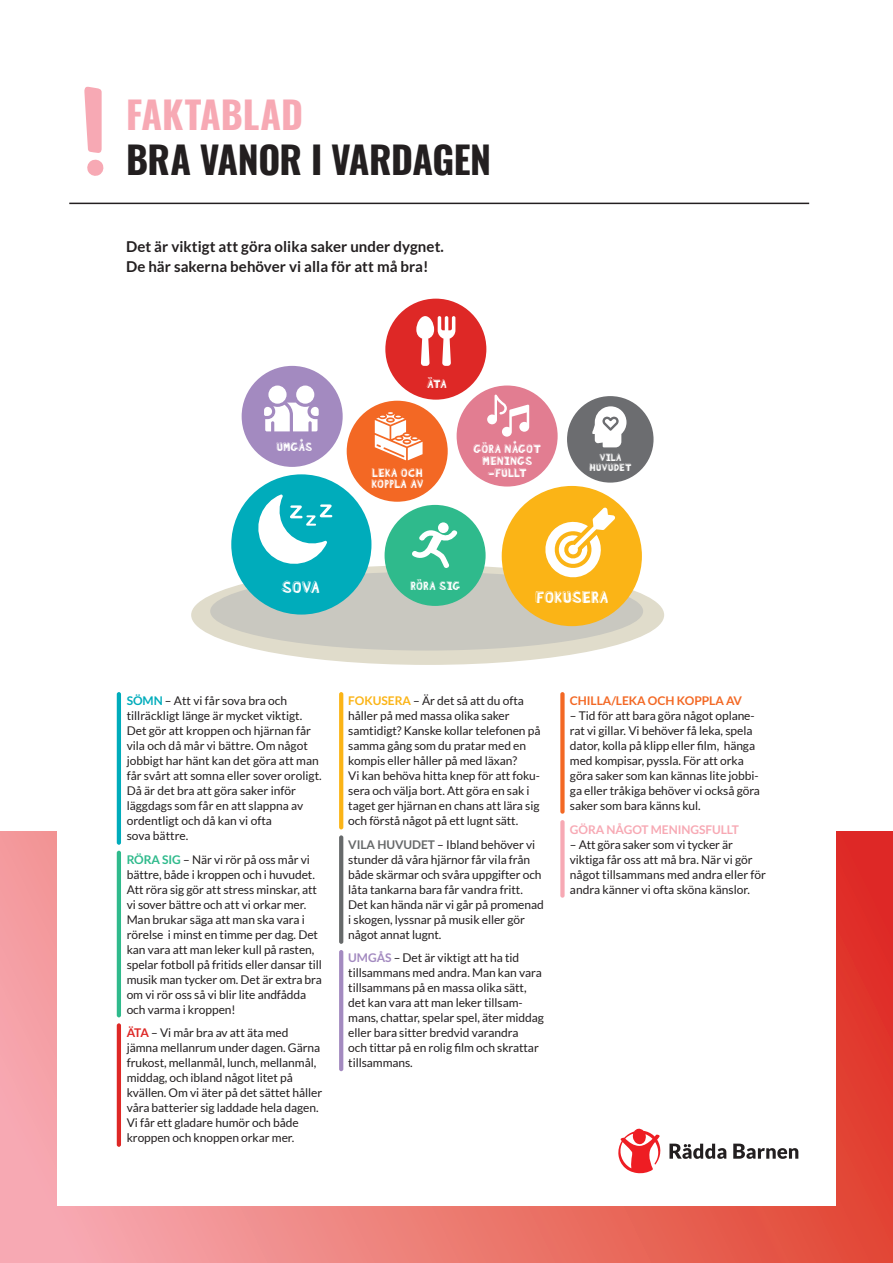
<style>
.page{position:relative;width:893px;height:1263px;background:#fff}
.page>*{position:absolute;margin:0;border:0;box-sizing:border-box;transform-origin:0 0}
.t1{font:700 37.5px "Oswald";letter-spacing:-.015em;color:#231f20}
.t2{font:700 37.5px "Oswald";letter-spacing:.005em;color:#f7a9b4}
.t3{font:16.05px "Blockhead OT Black Face";color:#fff}
.t4{font:700 15px/19.5px "Lato";letter-spacing:.005em;color:#231f20}
.t5{font:12px/15px "Lato";letter-spacing:-.005em;color:#231f20}
.t6{font:700 12px "Lato";letter-spacing:-.005em;color:#f36824}
.t7{font:700 12px "Lato";letter-spacing:-.005em;color:#f7a9b4}
.t8{font:11.55px/11.9px "Blockhead OT Black Face";color:#fff}
.t9{font:9.9px/9.8px "Blockhead OT Black Face";color:#fff;text-align:center}
.s1{font-weight:700;color:#00acbb}
.s2{font-weight:700;color:#2fba8c}
.s3{font-weight:700;color:#de2826}
.s4{font-weight:700;color:#fbb416}
.s5{font-weight:700;color:#66696a}
.s6{font-weight:700;color:#a38ac0}
</style>
<div class="page">
<svg style="left:0;top:831px;width:893px;height:432px;background:#eb7571"></svg>
<div style="left:57px;top:81px;width:779px;height:1124px;background:#fff"></div>
<svg style="left:669px;top:1143px;width:57px;height:16px"></svg>
<svg style="left:733px;top:1143px;width:65px;height:16px"></svg>
<svg style="left:618px;top:1128px;width:43px;height:46px"></svg>
<hr style="left:69px;top:203px;width:740px;height:1px;background:#231f20">
<svg style="left:84px;top:87px;width:18px;height:66px"></svg>
<svg style="left:87px;top:159px;width:17px;height:17px"></svg>
<div style="left:191px;top:565px;width:473px;height:100px;background:#e0dccb;border-radius:50%"></div>
<div style="left:210px;top:572px;width:433px;height:78px;background:#c9c8c0;border-radius:50%"></div>
<div style="left:231px;top:474px;width:140px;height:140px;background:#00acbb;border-radius:50%"></div>
<div style="left:385px;top:505px;width:101px;height:101px;background:#2fba8c;border-radius:50%"></div>
<div style="left:502px;top:486px;width:140px;height:140px;background:#fbb416;border-radius:50%"></div>
<div style="left:242px;top:366px;width:101px;height:101px;background:#a38ac0;border-radius:50%"></div>
<div style="left:347px;top:401px;width:101px;height:101px;background:#f36824;border-radius:50%"></div>
<div style="left:385px;top:299px;width:101px;height:101px;background:#de2826;border-radius:50%"></div>
<div style="left:457px;top:385px;width:101px;height:101px;background:#e27d91;border-radius:50%"></div>
<div style="left:567px;top:396px;width:86px;height:87px;background:#6c6d70;border-radius:50%"></div>
<svg style="left:258px;top:494px;width:74px;height:70px"></svg>
<div style="left:438px;top:522px;width:11px;height:11px;background:#fff;border-radius:50%"></div>
<svg style="left:412px;top:528px;width:46px;height:40px"></svg>
<svg style="left:545px;top:507px;width:70px;height:71px"></svg>
<svg style="left:592px;top:406px;width:34px;height:41px"></svg>
<div style="left:268px;top:385px;width:19px;height:19px;background:#fff;border-radius:50%"></div>
<div style="left:296px;top:385px;width:18px;height:19px;background:#fff;border-radius:50%"></div>
<svg style="left:264px;top:403px;width:55px;height:28px"></svg>
<svg style="left:375px;top:412px;width:48px;height:48px"></svg>
<svg style="left:487px;top:394px;width:42px;height:43px"></svg>
<svg style="left:416px;top:316px;width:39px;height:50px"></svg>
<hr style="left:117px;top:692px;width:4px;height:153px;background:#00acbb;border-radius:2px">
<svg style="left:339px;top:692px;width:4px;height:137px"></svg>
<div style="left:560px;top:692px;width:5px;height:122px;background:#f36824;border-radius:2px"></div>
<div style="left:560px;top:820px;width:5px;height:78px;background:#f7a9b4;border-radius:2px"></div>
<svg style="left:339px;top:835px;width:4px;height:109px"></svg>
<hr style="left:339px;top:950px;width:4px;height:121px;background:#a38ac0;border-radius:2px">
<hr style="left:117px;top:851px;width:4px;height:166px;background:#2fba8c;border-radius:2px">
<hr style="left:117px;top:1023px;width:4px;height:124px;background:#de2826;border-radius:2px">
<h1 class="t2" style="left:126px;top:82px;width:179px">FAKTABLAD</h1>
<h1 class="t1" style="left:126px;top:127px;width:367px">BRA VANOR I VARDAGEN</h1>
<p class="t4" style="left:126px;top:237px;width:319px">Det är viktigt att göra olika saker under dygnet.<br>De här sakerna behöver vi alla för att må bra!</p>
<p class="t8" style="left:276px;top:439px;width:38px">UMGÅS</p>
<p class="t8" style="left:427px;top:376px;width:21px">ÄTA</p>
<p class="t8" style="left:371px;top:465px;width:54px">LEKA OCH<br>KOPPLA AV</p>
<p class="t8" style="left:474px;top:442px;width:69px;text-align:center">GÖRA NÅGOT<br>MENINGS -FULLT</p>
<p class="t9" style="left:589px;top:451px;width:44px">VILA<br>HUVUDET</p>
<h2 class="t3" style="left:281px;top:573px;width:40px">SOVA</h2>
<p class="t8" style="left:410px;top:578px;width:52px">RÖRA SIG</p>
<h2 class="t3" style="left:535px;top:583px;width:75px">FOKUSERA</h2>
<p class="t5" style="left:127px;top:693px;width:196px"><span class="s1">SÖMN</span> – Att vi får sova bra och tillräckligt länge är mycket viktigt.<br>Det gör att kroppen och hjärnan får vila och då mår vi bättre. Om något jobbigt har hänt kan det göra att man får svårt att somna eller sover oroligt.<br>Då är det bra att göra saker inför läggdags som får en att slappna av ordentligt och då kan vi ofta<br>sova bättre.</p>
<p class="t5" style="left:127px;top:852px;width:197px"><span class="s2">RÖRA SIG</span> – När vi rör på oss mår vi bättre, både i kroppen och i huvudet.<br>Att röra sig gör att stress minskar, att vi sover bättre och att vi orkar mer.<br>Man brukar säga att man ska vara i rörelse i minst en timme per dag. Det kan vara att man leker kull på rasten, spelar fotboll på fritids eller dansar till musik man tycker om. Det är extra bra om vi rör oss så vi blir lite andfådda och varma i kroppen!</p>
<p class="t5" style="left:127px;top:1025px;width:197px"><span class="s3">ÄTA</span> – Vi mår bra av att äta med jämna mellanrum under dagen. Gärna frukost, mellanmål, lunch, mellanmål, middag, och ibland något litet på kvällen. Om vi äter på det sättet håller våra batterier sig laddade hela dagen.<br>Vi får ett gladare humör och både kroppen och knoppen orkar mer.</p>
<p class="t5" style="left:348px;top:693px;width:194px"><span class="s4">FOKUSERA</span> – Är det så att du ofta håller på med massa olika saker samtidigt? Kanske kollar telefonen på samma gång som du pratar med en kompis eller håller på med läxan?<br>Vi kan behöva hitta knep för att foku&shy;sera och välja bort. Att göra en sak i taget ger hjärnan en chans att lära sig och förstå något på ett lugnt sätt.</p>
<p class="t5" style="left:348px;top:837px;width:197px"><span class="s5">VILA HUVUDET</span> – Ibland behöver vi stunder då våra hjärnor får vila från både skärmar och svåra uppgifter och låta tankarna bara får vandra fritt.<br>Det kan hända när vi går på promenad i skogen, lyssnar på musik eller gör något annat lugnt.</p>
<p class="t5" style="left:348px;top:950px;width:197px"><span class="s6">UMGÅS</span> – Det är viktigt att ha tid tillsammans med andra. Man kan vara tillsammans på en massa olika sätt, det kan vara att man leker tillsam&shy;mans, chattar, spelar spel, äter middag eller bara sitter bredvid varandra<br>och tittar på en rolig film och skrattar tillsammans.</p>
<p class="t6" style="left:570px;top:694px;width:174px">CHILLA/LEKA OCH KOPPLA AV</p>
<p class="t5" style="left:570px;top:708px;width:192px">– Tid för att bara göra något oplane&shy;rat vi gillar. Vi behöver få leka, spela dator, kolla på klipp eller film, hänga med kompisar, pyssla. För att orka göra saker som kan kännas lite jobbi&shy;ga eller tråkiga behöver vi också göra saker som bara känns kul.</p>
<p class="t7" style="left:570px;top:822px;width:171px">GÖRA NÅGOT MENINGSFULLT</p>
<p class="t5" style="left:570px;top:837px;width:198px">– Att göra saker som vi tycker är viktiga får oss att må bra. När vi gör något tillsammans med andra eller för andra känner vi ofta sköna känslor.</p>
</div>
